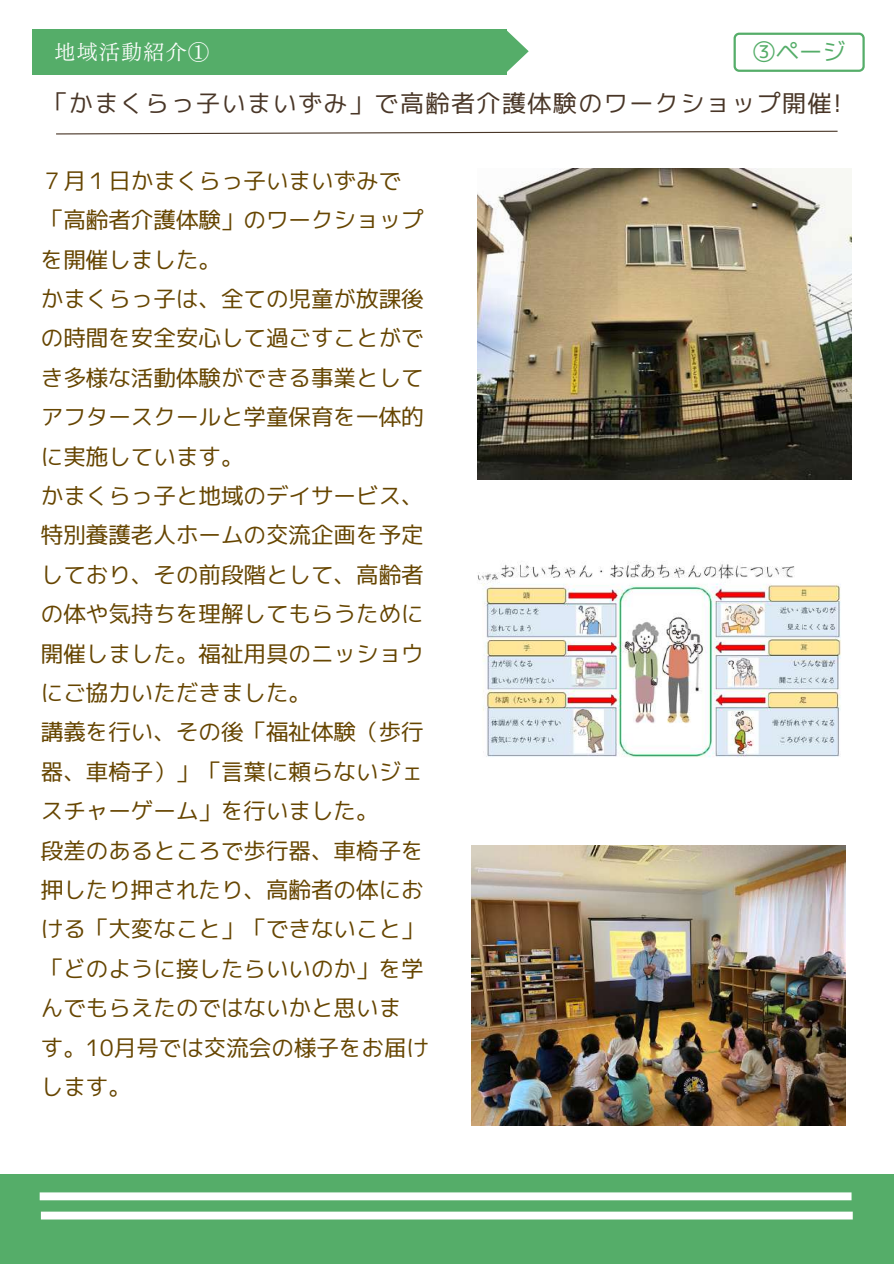
<style>
.page{position:relative;width:894px;height:1264px;background:#fff}
.page>*{position:absolute;margin:0;border:0;box-sizing:border-box;transform-origin:0 0}
.t1{font:24px "mplus 1 p regular";letter-spacing:.06em;color:#493627}
.t2{font:23.25px "mplus 1 p regular";color:#55ad69}
.t3{font:22.5px/39.3px "mplus 1 p regular";color:#664500}
.t4{font:21px "Canva Tsuku Min Pr 6 N R";letter-spacing:.06em;color:#fff}
</style>
<div class="page">
<svg style="left:733px;top:33px;width:131px;height:39px"></svg>
<div style="left:32px;top:30px;width:474px;height:45px;background:#55ad69"></div>
<svg style="left:506px;top:30px;width:22px;height:43px"></svg>
<svg style="left:56px;top:130px;width:782px;height:5px"></svg>
<div style="left:0;top:1174px;width:893px;height:89px;background:#55ad69"></div>
<div style="left:40px;top:1192px;width:811px;height:8px;background:#fff"></div>
<div style="left:41px;top:1211px;width:811px;height:8px;background:#fff"></div>
<img style="left:471px;top:845px;width:373px;height:280px">
<img style="left:477px;top:561px;width:364px;height:196px">
<img style="left:477px;top:168px;width:373px;height:312px">
<p class="t2" style="left:752px;top:35px;width:94px">③ページ</p>
<p class="t1" style="left:43px;top:86px;width:799px">「かまくらっ子いまいずみ」で高齢者介護体験のワークショップ開催!</p>
<p class="t4" style="left:55px;top:41px;width:156px">地域活動紹介①</p>
<p class="t3" style="left:41px;top:161px;width:389px">７月１日かまくらっ子いまいずみで「高齢者介護体験」のワークショップを開催しました。<br>かまくらっ子は、全ての児童が放課後の時間を安全安心して過ごすことができ多様な活動体験ができる事業としてアフタースクールと学童保育を一体的に実施しています。<br>かまくらっ子と地域のデイサービス、特別養護老人ホームの交流企画を予定しており、その前段階として、高齢者の体や気持ちを理解してもらうために開催しました。福祉用具のニッショウにご協力いただきました。<br>講義を行い、その後「福祉体験（歩行器、車椅子）」「言葉に頼らないジェスチャーゲーム」を行いました。<br>段差のあるところで歩行器、車椅子を押したり押されたり、高齢者の体における「大変なこと」「できないこと」「どのように接したらいいのか」を学んでもらえたのではないかと思います。10月号では交流会の様子をお届けします。</p>
</div>
